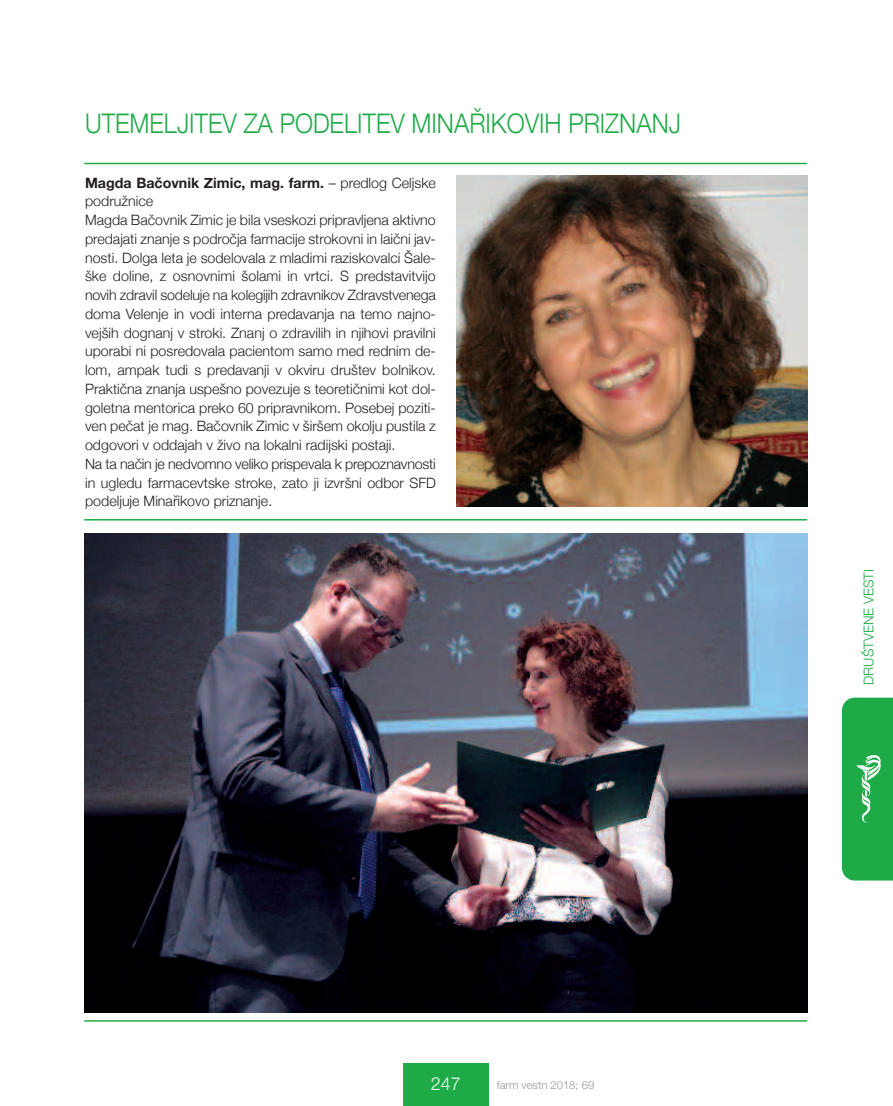
<style>
.page{position:relative;width:893px;height:1106px;background:#fff}
.page>*{position:absolute;margin:0;border:0;box-sizing:border-box;transform-origin:0 0}
.t1{font:300 27px "Helvetica Neue";color:#1faa48;scale:.9 1}
.t2{font:300 18px "Helvetica Neue";color:#fff}
.t3{font:300 14.25px/18.8px "Helvetica Neue";color:#231f20}
.t4{font:300 13.5px "Helvetica Neue";color:#1faa48}
.t5{font:300 11.25px "Helvetica Neue";color:#939598}
.s1{font-weight:700}
</style>
<div class="page">
<div style="left:403px;top:1063px;width:85px;height:43px;background:#1faa48"></div>
<svg style="left:842px;top:697px;width:51px;height:183px;background:#2bae51"></svg>
<hr style="left:84px;top:163px;width:723px;height:1px;background:#1faa48">
<hr style="left:84px;top:519px;width:723px;height:1px;background:#1faa48">
<hr style="left:84px;top:1020px;width:723px;height:1px;background:#1faa48">
<img style="left:456px;top:176px;width:351px;height:330px">
<img style="left:84px;top:533px;width:723px;height:479px">
<h1 class="t1" style="left:85px;top:107px;width:664px">UTEMELJITEV ZA PODELITEV MINAřIKOVIH PRIZNANJ</h1>
<p class="t3" style="left:85px;top:173px;width:352px"><span class="s1">Magda Bačovnik Zimic, mag. farm.</span> – predlog Celjske podružnice<br>Magda Bačovnik Zimic je bila vseskozi pripravljena aktivno predajati znanje s področja farmacije strokovni in laični jav&shy;nosti. Dolga leta je sodelovala z mladimi raziskovalci Šale&shy;ške doline, z osnovnimi šolami in vrtci. S predstavitvijo novih zdravil sodeluje na kolegijih zdravnikov Zdravstvenega doma Velenje in vodi interna predavanja na temo najno&shy;vejših dognanj v stroki. Znanj o zdravilih in njihovi pravilni uporabi ni posredovala pacientom samo med rednim de&shy;lom, ampak tudi s predavanji v okviru društev bolnikov.<br>Praktična znanja uspešno povezuje s teoretičnimi kot dol&shy;goletna mentorica preko 60 pripravnikom. Posebej poziti&shy;ven pečat je mag. Bačovnik Zimic v širšem okolju pustila z odgovori v oddajah v živo na lokalni radijski postaji.<br>Na ta način je nedvomno veliko prispevala k prepoznavnosti in ugledu farmacevtske stroke, zato ji izvršni odbor SFD podeljuje Minařikovo priznanje.</p>
<p class="t2" style="left:431px;top:1072px;width:32px">247</p>
<p class="t5" style="left:497px;top:1078px;width:99px">farm vestn 2018; 69</p>
<p class="t4" style="left:860px;top:685px;width:117px;rotate:-90deg">DRUŠTVENE VESTI</p>
</div>
